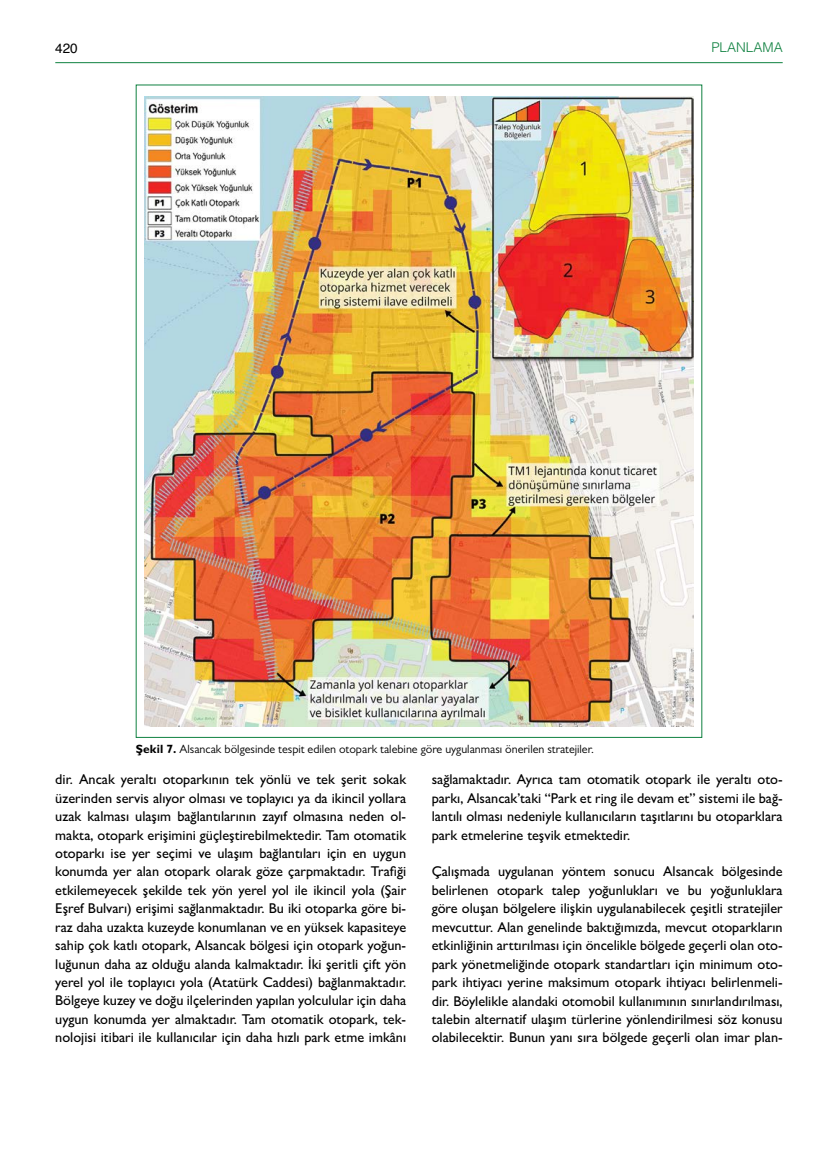
<style>
.page{position:relative;width:838px;height:1170px;background:#fff}
.page>*{position:absolute;margin:0;border:0;box-sizing:border-box;transform-origin:0 0}
.t1{font:500 14.25px/18.5px "Gill Sans MT Pro";color:#000;text-align:justify}
.t2{font:300 13.5px "Helvetica";color:#0f8140}
.t3{font:13.5px "Helvetica";color:#000}
.t4{font:12px "Gill Sans MT Pro";color:#000}
.s1{font-weight:700}
</style>
<div class="page">
<hr style="left:55px;top:62px;width:727px;height:1px;background:#0f8140">
<img style="left:144px;top:96px;width:549px;height:630px">
<p class="t3" style="left:55px;top:37px;width:24px">420</p>
<p class="t2" style="left:711px;top:36px;width:73px">PLANLAMA</p>
<p class="t4" style="left:136px;top:742px;width:459px"><span class="s1">Şekil 7.</span> Alsancak bölgesinde tespit edilen otopark talebine göre uygulanması önerilen stratejiler.</p>
<p class="t1" style="left:55px;top:770px;width:352px">dir. Ancak yeraltı otoparkının tek yönlü ve tek şerit sokak üzerinden servis alıyor olması ve toplayıcı ya da ikincil yollara uzak kalması ulaşım bağlantılarının zayıf olmasına neden ol&shy;makta, otopark erişimini güçleştirebilmektedir. Tam otomatik otoparkı ise yer seçimi ve ulaşım bağlantıları için en uygun konumda yer alan otopark olarak göze çarpmaktadır. Trafiği etkilemeyecek şekilde tek yön yerel yol ile ikincil yola (Şair Eşref Bulvarı) erişimi sağlanmaktadır. Bu iki otoparka göre bi&shy;raz daha uzakta kuzeyde konumlanan ve en yüksek kapasiteye sahip çok katlı otopark, Alsancak bölgesi için otopark yoğun&shy;luğunun daha az olduğu alanda kalmaktadır. İki şeritli çift yön yerel yol ile toplayıcı yola (Atatürk Caddesi) bağlanmaktadır.<br>Bölgeye kuzey ve doğu ilçelerinden yapılan yolculular için daha uygun konumda yer almaktadır. Tam otomatik otopark, tek&shy;nolojisi itibari ile kullanıcılar için daha hızlı park etme imkânı</p>
<p class="t1" style="left:432px;top:770px;width:352px">sağlamaktadır. Ayrıca tam otomatik otopark ile yeraltı oto&shy;parkı, Alsancak’taki “Park et ring ile devam et” sistemi ile bağ&shy;lantılı olması nedeniyle kullanıcıların taşıtlarını bu otoparklara park etmelerine teşvik etmektedir.</p>
<p class="t1" style="left:432px;top:862px;width:352px">Çalışmada uygulanan yöntem sonucu Alsancak bölgesinde belirlenen otopark talep yoğunlukları ve bu yoğunluklara göre oluşan bölgelere ilişkin uygulanabilecek çeşitli stratejiler mevcuttur. Alan genelinde baktığımızda, mevcut otoparkların etkinliğinin arttırılması için öncelikle bölgede geçerli olan oto&shy;park yönetmeliğinde otopark standartları için minimum oto&shy;park ihtiyacı yerine maksimum otopark ihtiyacı belirlenmeli&shy;dir. Böylelikle alandaki otomobil kullanımının sınırlandırılması, talebin alternatif ulaşım türlerine yönlendirilmesi söz konusu olabilecektir. Bunun yanı sıra bölgede geçerli olan imar plan-</p>
</div>
